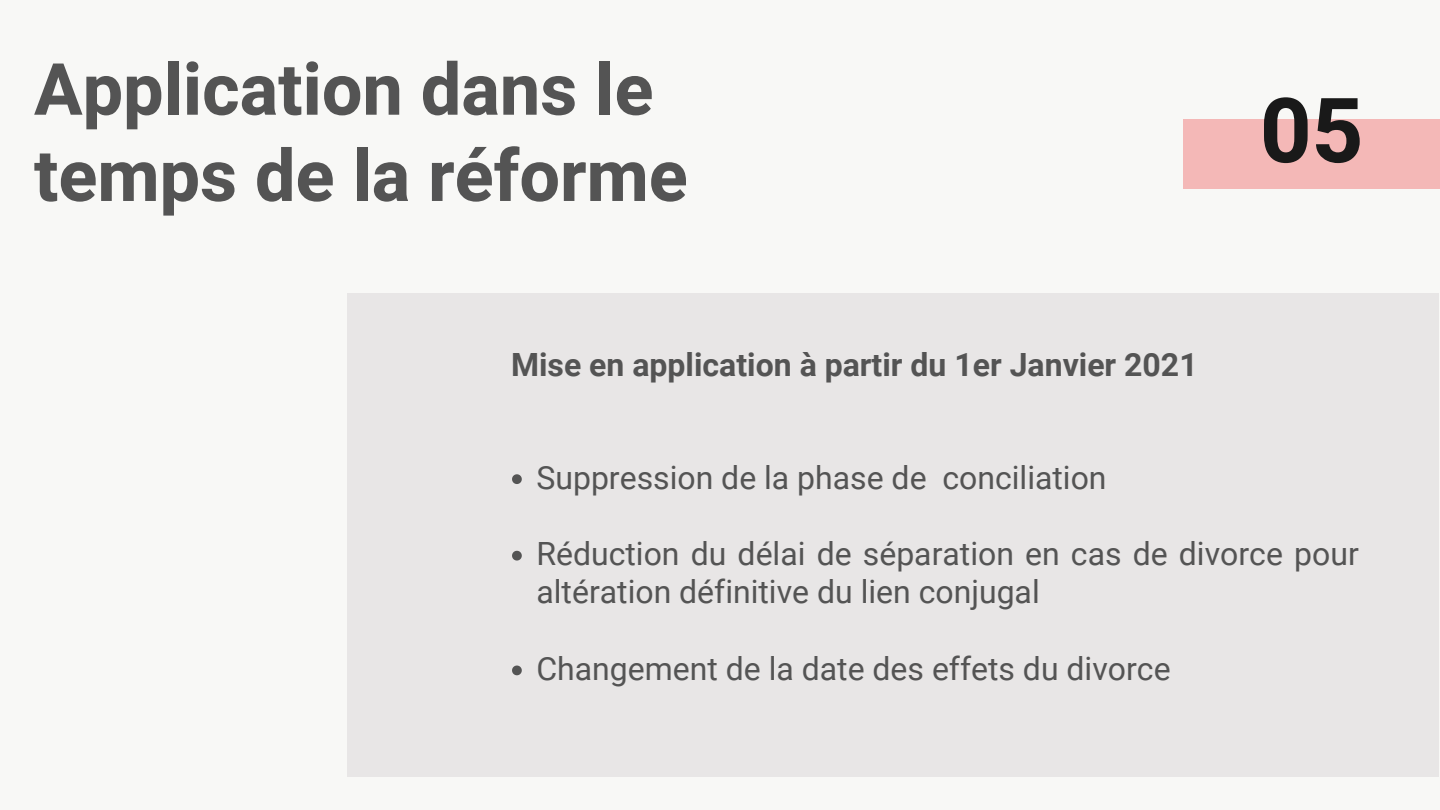
<style>
.page{position:relative;width:1440px;height:810px;background:#f8f8f6}
.page>*{position:absolute;margin:0;border:0;box-sizing:border-box;transform-origin:0 0}
.t1{font:700 90px "Heebo";color:#191919}
.t2{font:700 72px/86.2px "Heebo";color:#545454}
.t3{font:32px/38.2px "Roboto";color:#545454}
.t4{font:700 32px "Roboto";color:#545454}
</style>
<div class="page">
<div style="left:1183px;top:119px;width:257px;height:70px;background:#f4b8b7"></div>
<div style="left:348px;top:293px;width:1091px;height:483px;background:#e8e6e6"></div>
<svg style="left:512px;top:474px;width:10px;height:10px"></svg>
<svg style="left:512px;top:551px;width:10px;height:10px"></svg>
<svg style="left:512px;top:666px;width:10px;height:9px"></svg>
<h2 class="t2" style="left:34px;top:49px;width:655px">Application dans le temps de la réforme</h2>
<p class="t4" style="left:511px;top:347px;width:688px">Mise en application à partir du 1er Janvier 2021</p>
<p class="t3" style="left:536px;top:459px;width:572px">Suppression de la phase de conciliation</p>
<h1 class="t1" style="left:1260px;top:68px;width:105px">05</h1>
<p class="t3" style="left:536px;top:535px;width:824px">Réduction du délai de séparation en cas de divorce pour altération définitive du lien conjugal</p>
<p class="t3" style="left:536px;top:650px;width:636px">Changement de la date des effets du divorce</p>
</div>
